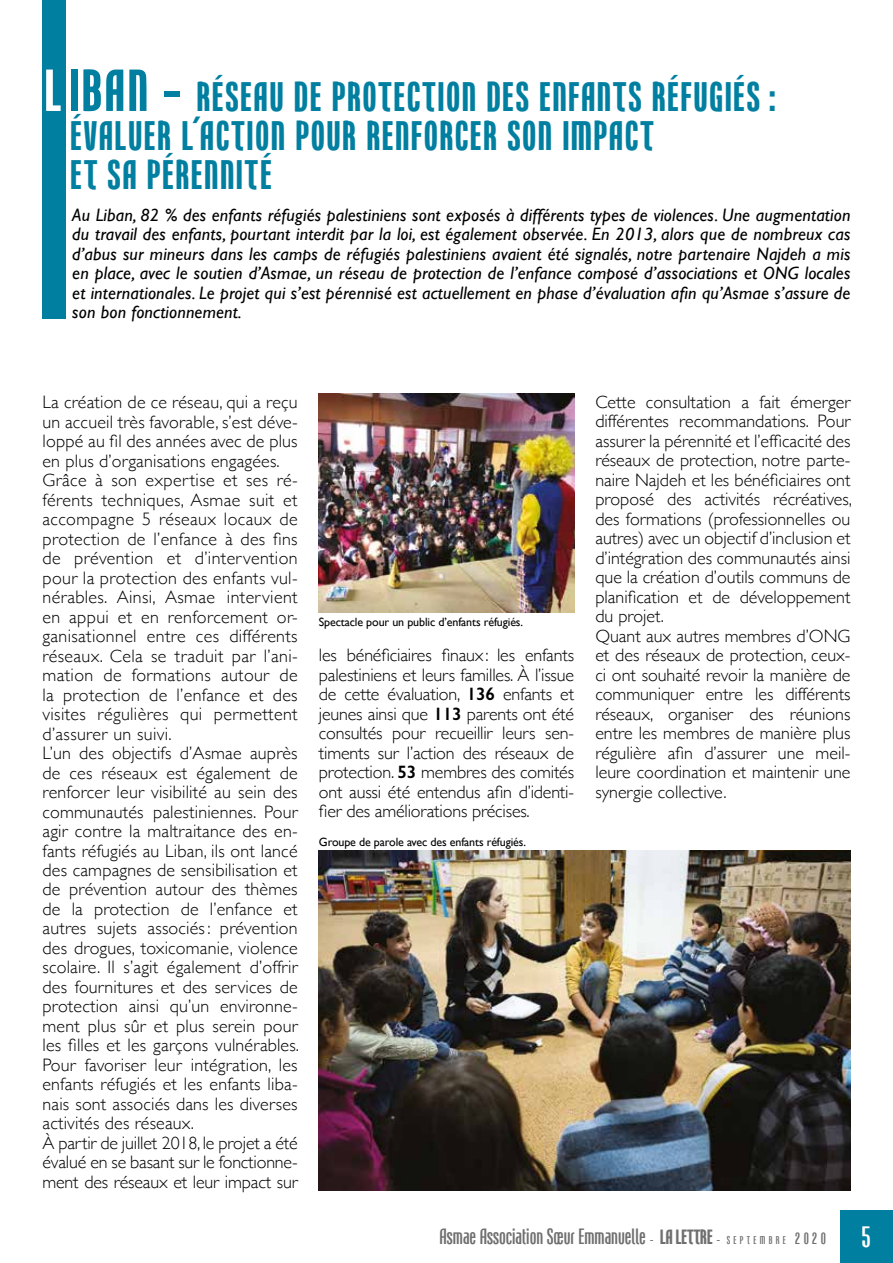
<style>
.page{position:relative;width:893px;height:1263px;background:#fff}
.page>*{position:absolute;margin:0;border:0;box-sizing:border-box;transform-origin:0 0}
.t1{font:700 42px/39px "Freytag Pro";letter-spacing:.05em;color:#007fa1}
.t2{font:22.5px "Freytag Pro";color:#706f6f}
.t3{font:300 18px/19.5px "Gill Sans";letter-spacing:.01em;color:#000}
.t4{font:italic 18px/19.5px "Gill Sans";letter-spacing:.01em;color:#000;text-align:justify}
.t5{font:12px "Gill Sans";letter-spacing:-.01em;color:#000}
.s1{font-size:60px;color:#fff}
.s2{font-size:60px}
.s3{font-weight:600}
.s4{font-size:12px}
.s5{font-weight:700;font-size:21px}
.s6{font-size:11.55px}
.s7{font-size:16.5px}
.s8{font-size:30px;color:#fff}
</style>
<div class="page">
<div style="left:841px;top:1210px;width:52px;height:53px;background:#007fa1"></div>
<div style="left:43px;top:0;width:23px;height:319px;background:#007fa1"></div>
<img style="left:319px;top:850px;width:531px;height:341px">
<img style="left:319px;top:393px;width:255px;height:219px">
<h1 class="t1" style="left:70px;top:76px;width:707px;text-indent:-25px"><span class="s1">L</span><span class="s2">IBAN -</span> RÉSEAU DE PROTECTION DES ENFANTS RÉFUGIÉS :<br>ÉVALUER L’ACTION POUR RENFORCER SON IMPACT<br>ET SA PÉRENNITÉ</h1>
<p class="t4" style="left:72px;top:206px;width:780px">Au Liban, 82 % des enfants réfugiés palestiniens sont exposés à différents types de violences. Une augmentation du travail des enfants, pourtant interdit par la loi, est également observée. En 2013, alors que de nombreux cas d’abus sur mineurs dans les camps de réfugiés palestiniens avaient été signalés, notre partenaire Najdeh a mis en place, avec le soutien d’Asmae, un réseau de protection de l’enfance composé d’associations et ONG locales et internationales. Le projet qui s’est pérennisé est actuellement en phase d’évaluation afin qu’Asmae s’assure de son bon fonctionnement.</p>
<p class="t3" style="left:43px;top:392px;width:258px">La création de ce réseau, qui a reçu un accueil très favorable, s’est déve&shy;loppé au fil des années avec de plus en plus d’organisations engagées.<br>Grâce à son expertise et ses ré&shy;férents techniques, Asmae suit et accompagne 5 réseaux locaux de protection de l’enfance à des fins de prévention et d’intervention pour la protection des enfants vul&shy;nérables. Ainsi, Asmae intervient en appui et en renforcement or&shy;ganisationnel entre ces différents réseaux. Cela se traduit par l’ani&shy;mation de formations autour de la protection de l’enfance et des visites régulières qui permettent d’assurer un suivi.<br>L’un des objectifs d’Asmae auprès de ces réseaux est également de renforcer leur visibilité au sein des communautés palestiniennes. Pour agir contre la maltraitance des en&shy;fants réfugiés au Liban, ils ont lancé des campagnes de sensibilisation et de prévention autour des thèmes de la protection de l’enfance et autres sujets associés : prévention des drogues, toxicomanie, violence scolaire. Il s’agit également d’offrir des fournitures et des services de protection ainsi qu’un environne&shy;ment plus sûr et plus serein pour les filles et les garçons vulnérables.<br>Pour favoriser leur intégration, les enfants réfugiés et les enfants liba&shy;nais sont associés dans les diverses activités des réseaux.<br>À partir de juillet 2018, le projet a été évalué en se basant sur le fonctionne&shy;ment des réseaux et leur impact sur</p>
<p class="t3" style="left:595px;top:393px;width:258px">Cette consultation a fait émerger différentes recommandations. Pour assurer la pérennité et l’efficacité des réseaux de protection, notre parte&shy;naire Najdeh et les bénéficiaires ont proposé des activités récréatives, des formations (professionnelles ou autres) avec un objectif d’inclusion et d’intégration des communautés ainsi que la création d’outils communs de planification et de développement du projet.<br>Quant aux autres membres d’ONG et des réseaux de protection, ceux&shy;ci ont souhaité revoir la manière de communiquer entre les différents réseaux, organiser des réunions entre les membres de manière plus régulière afin d’assurer une meil&shy;leure coordination et maintenir une synergie collective.</p>
<p class="t5" style="left:319px;top:617px;width:206px">Spectacle pour un public d’enfants réfugiés.</p>
<p class="t3" style="left:319px;top:645px;width:257px;text-align:justify">les bénéficiaires finaux : les enfants palestiniens et leurs familles. À l’issue de cette évaluation, <span class="s3">136</span> enfants et jeunes ainsi que <span class="s3">113</span> parents ont été consultés pour recueillir leurs sen&shy;timents sur l’action des réseaux de protection. <span class="s3">53</span> membres des comités ont aussi été entendus afin d’identi&shy;fier des améliorations précises.</p>
<p class="t5" style="left:319px;top:836px;width:209px">Groupe de parole avec des enfants réfugiés.</p>
<p class="t2" style="left:440px;top:1223px;width:433px">Asmae Association Sœur Emmanuelle <span class="s4">-</span> <span class="s5">LA LETTRE</span> <span class="s4">-</span> <span class="s6">S E P T E M B R E</span> <span class="s7">2 0 2 0</span> <span class="s8">5</span></p>
</div>
